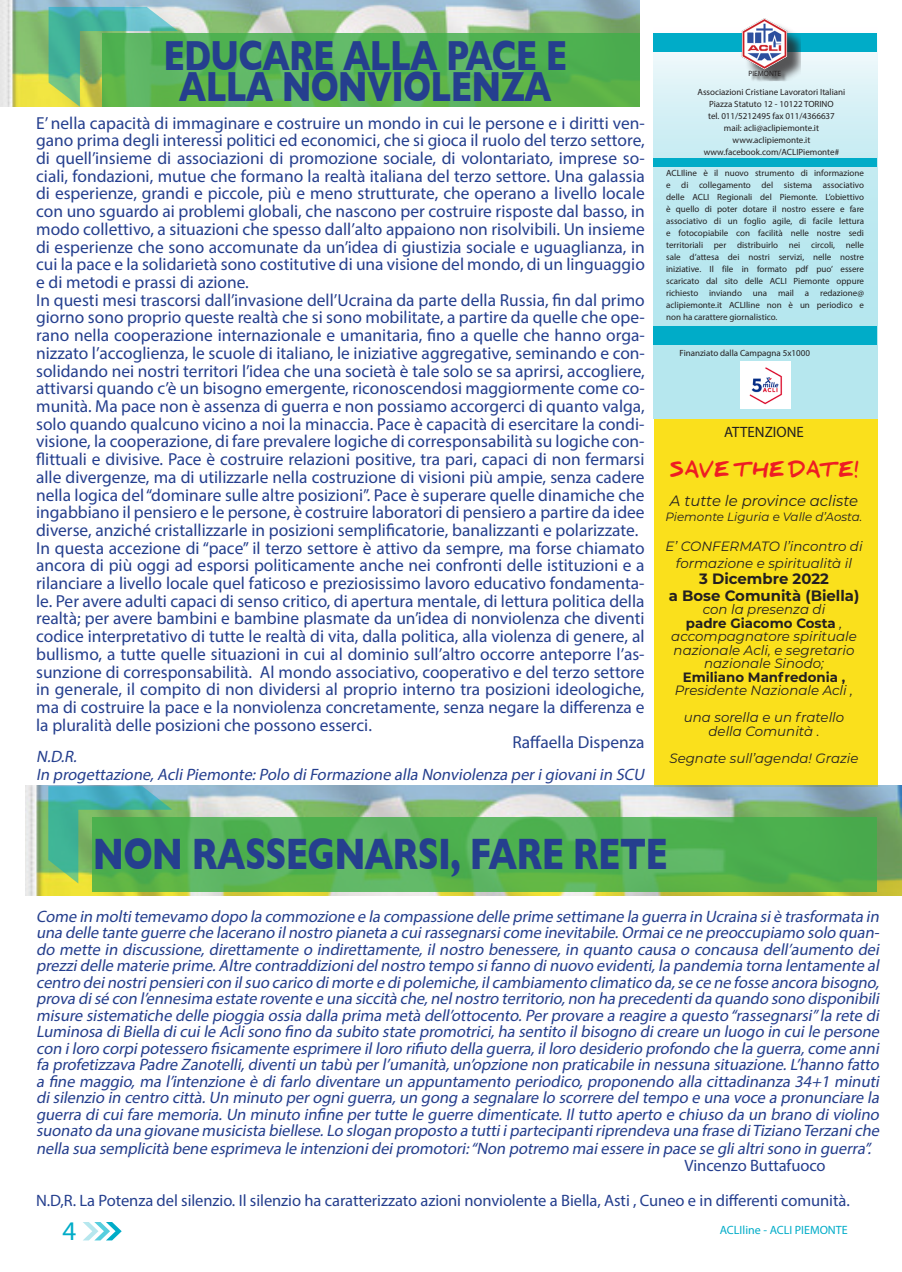
<style>
.page{position:relative;width:902px;height:1272px;background:#fff}
.page>*{position:absolute;margin:0;border:0;box-sizing:border-box;transform-origin:0 0}
._01a_SubHeadline{font:700 44.85px "Gill Sans";letter-spacing:-.02em;color:#253f8e;scale:.77 1}
._01a_SubHeadline-2{font:700 42.9px/31.5px "Gill Sans";letter-spacing:-.02em;color:#253f8e;text-align:center;scale:.77 1}
.t1{font:27px "Myriad Pro";color:#00acc8}
.edior{font:900 18px "Daniel";color:#ee1d23}
.t2{font:17.4px/17.7px "Myriad Pro";color:#253f8e;text-align:justify}
.t3{font:italic 16.5px/16.6px "Myriad Pro";letter-spacing:-.005em;color:#253f8e;text-align:justify}
.t4{font:16.5px "Myriad Pro";letter-spacing:-.005em;color:#253f8e}
.edior-2{font:700 15px "Montserrat";color:#231f20}
.edior-3{font:italic 15px "Montserrat";color:#231f20}
.edior-4{font:15px "Myriad Pro";color:#231f20}
.edior-5{font:italic 13.5px/13.5px "Montserrat";color:#231f20;text-align:center}
.edior-6{font:italic 12px "Montserrat";color:#231f20}
.t5{font:12px "Myriad Pro";color:#00acc8}
.edior-7{font:9px/12px "Myriad Pro";color:#231f20;text-align:justify}
.t6{font:7.65px "Myriad Pro";color:#231f20}
.s1{font-weight:700;font-style:normal}
</style>
<div class="page">
<svg style="left:83px;top:1222px;width:39px;height:18px"></svg>
<img style="left:0;top:0;width:639px;height:107px">
<svg style="left:49px;top:7px;width:129px;height:100px;background:#71bb90"></svg>
<svg style="left:653px;top:33px;width:224px;height:386px;background:#c1eaf0"></svg>
<div style="left:653px;top:33px;width:223px;height:19px;background:#00acc8"></div>
<div style="left:653px;top:326px;width:223px;height:18px;background:#00acc8"></div>
<svg style="left:102px;top:33px;width:537px;height:74px;background:#58b354"></svg>
<div style="left:653px;top:158px;width:224px;height:8px;background:#00acc8"></div>
<img style="left:740px;top:362px;width:50px;height:46px">
<div style="left:653px;top:419px;width:224px;height:367px;background:#fae01c"></div>
<div style="left:745px;top:22px;width:55px;height:59px;background:#231f20;opacity:.75"></div>
<img style="left:736px;top:18px;width:56px;height:54px">
<div style="left:750px;top:72px;width:37px;height:10px;background:#231f20;opacity:.75"></div>
<img style="left:26px;top:785px;width:875px;height:110px">
<svg style="left:92px;top:817px;width:784px;height:74px;background:#55b254"></svg>
<svg style="left:48px;top:786px;width:124px;height:97px;background:#55b173"></svg>
<p class="_01a_SubHeadline-2" style="left:163px;top:39px;width:525px">EDUCARE ALLA PACE E<br>ALLA NONVIOLENZA</p>
<p class="t2" style="left:36px;top:114px;width:610px">E’ nella capacità di immaginare e costruire un mondo in cui le persone e i diritti ven&shy;gano prima degli interessi politici ed economici, che si gioca il ruolo del terzo settore, di quell’insieme di associazioni di promozione sociale, di volontariato, imprese so&shy;ciali, fondazioni, mutue che formano la realtà italiana del terzo settore. Una galassia di esperienze, grandi e piccole, più e meno strutturate, che operano a livello locale con uno sguardo ai problemi globali, che nascono per costruire risposte dal basso, in modo collettivo, a situazioni che spesso dall’alto appaiono non risolvibili. Un insieme di esperienze che sono accomunate da un’idea di giustizia sociale e uguaglianza, in cui la pace e la solidarietà sono costitutive di una visione del mondo, di un linguaggio e di metodi e prassi di azione.</p>
<p class="t2" style="left:36px;top:291px;width:610px">In questi mesi trascorsi dall’invasione dell’Ucraina da parte della Russia, fin dal primo giorno sono proprio queste realtà che si sono mobilitate, a partire da quelle che ope&shy;rano nella cooperazione internazionale e umanitaria, fino a quelle che hanno orga&shy;nizzato l’accoglienza, le scuole di italiano, le iniziative aggregative, seminando e con&shy;solidando nei nostri territori l’idea che una società è tale solo se sa aprirsi, accogliere, attivarsi quando c’è un bisogno emergente, riconoscendosi maggiormente come co&shy;munità. Ma pace non è assenza di guerra e non possiamo accorgerci di quanto valga, solo quando qualcuno vicino a noi la minaccia. Pace è capacità di esercitare la condi&shy;visione, la cooperazione, di fare prevalere logiche di corresponsabilità su logiche con&shy;flittuali e divisive. Pace è costruire relazioni positive, tra pari, capaci di non fermarsi alle divergenze, ma di utilizzarle nella costruzione di visioni più ampie, senza cadere nella logica del “dominare sulle altre posizioni”. Pace è superare quelle dinamiche che ingabbiano il pensiero e le persone, è costruire laboratori di pensiero a partire da idee diverse, anziché cristallizzarle in posizioni semplificatorie, banalizzanti e polarizzate.</p>
<p class="t2" style="left:36px;top:538px;width:610px">In questa accezione di “pace” il terzo settore è attivo da sempre, ma forse chiamato ancora di più oggi ad esporsi politicamente anche nei confronti delle istituzioni e a rilanciare a livello locale quel faticoso e preziosissimo lavoro educativo fondamenta&shy;le. Per avere adulti capaci di senso critico, di apertura mentale, di lettura politica della realtà; per avere bambini e bambine plasmate da un’idea di nonviolenza che diventi codice interpretativo di tutte le realtà di vita, dalla politica, alla violenza di genere, al bullismo, a tutte quelle situazioni in cui al dominio sull’altro occorre anteporre l’as&shy;sunzione di corresponsabilità. Al mondo associativo, cooperativo e del terzo settore in generale, il compito di non dividersi al proprio interno tra posizioni ideologiche, ma di costruire la pace e la nonviolenza concretamente, senza negare la differenza e la pluralità delle posizioni che possono esserci.</p>
<p class="t2" style="left:512px;top:733px;width:134px">Raffaella Dispenza</p>
<p class="t3" style="left:36px;top:747px;width:45px">N.D.R.</p>
<p class="t3" style="left:36px;top:765px;width:613px">In progettazione,AcliPiemonte:Polo diFormazione alla Nonviolenza perigiovaniin SCU</p>
<p class="t6" style="left:748px;top:69px;width:34px">PIEMONTE</p>
<p class="edior-7" style="left:697px;top:86px;width:149px">Associazioni Cristiane Lavoratori Italiani</p>
<p class="edior-7" style="left:709px;top:98px;width:126px">Piazza Statuto 12 - 10122 TORINO</p>
<p class="edior-7" style="left:708px;top:110px;width:128px">tel. 011/5212495 fax 011/4366637</p>
<p class="edior-7" style="left:723px;top:122px;width:97px">mail: acli@aclipiemonte.it</p>
<p class="edior-7" style="left:732px;top:134px;width:79px">www.aclipiemonte.it</p>
<p class="edior-7" style="left:703px;top:146px;width:137px">www.facebook.com/ACLIPiemonte#</p>
<p class="edior-7" style="left:666px;top:167px;width:199px">ACLIline è il nuovo strumento di informazione e di collegamento del sistema associativo delle ACLI Regionali del Piemonte. L’obiettivo è quello di poter dotare il nostro essere e fare associativo di un foglio agile, di facile lettura e fotocopiabile con facilità nelle nostre sedi territoriali per distribuirlo nei circoli, nelle sale d’attesa dei nostri servizi, nelle nostre iniziative. Il file in formato pdf puo’ essere scaricato dal sito delle ACLI Piemonte oppure richiesto inviando una mail a redazione@ aclipiemonte.it ACLIline non è un periodico e non ha carattere giornalistico.</p>
<p class="edior-7" style="left:679px;top:347px;width:132px">Finanziato dalla Campagna 5x1000</p>
<p class="edior-4" style="left:724px;top:422px;width:81px">ATTENZIONE</p>
<p class="edior" style="left:669px;top:460px;width:190px">SAVE THE DATE!</p>
<p class="edior-3" style="left:669px;top:490px;width:190px">A tutte le province acliste</p>
<p class="edior-6" style="left:665px;top:508px;width:198px">Piemonte Liguria e Valle d’Aosta.</p>
<p class="edior-5" style="left:665px;top:537px;width:199px;line-height:16.5px">E’ CONFERMATO l’incontro di formazione e spiritualità il</p>
<p class="edior-2" style="left:699px;top:568px;width:131px">3 Dicembre 2022</p>
<p class="edior-2" style="left:668px;top:584px;width:192px">a Bose Comunità (Biella)</p>
<p class="edior-5" style="left:702px;top:602px;width:124px">con la presenza di</p>
<p class="edior-5" style="left:671px;top:615px;width:187px"><span class="s1">padre Giacomo Costa</span> , accompagnatore spirituale nazionale Acli, e segretario nazionale Sinodo;</p>
<p class="edior-5" style="left:674px;top:669px;width:180px"><span class="s1">Emiliano Manfredonia ,<br></span>Presidente Nazionale Acli ,</p>
<p class="edior-5" style="left:683px;top:710px;width:162px">una sorella e un fratello</p>
<p class="edior-5" style="left:708px;top:723px;width:112px">della Comunità .</p>
<p class="edior-5" style="left:669px;top:750px;width:191px">Segnate sull’agenda! Grazie</p>
<p class="_01a_SubHeadline" style="left:93px;top:818px;width:748px">NON RASSEGNARSI, FARE RETE</p>
<p class="t3" style="left:36px;top:907px;width:847px">Come in moltitemevamo dopo la commozione e la compassione delle prime settimane la guerra in Ucraina siè trasformata in una delle tante guerre che lacerano ilnostro pianeta a cuirassegnarsicome inevitabile.Ormaice ne preoccupiamo solo quan&shy;do mette in discussione, direttamente o indirettamente, il nostro benessere, in quanto causa o concausa dell’aumento dei prezzidelle materie prime.Altre contraddizionidelnostro tempo sifanno dinuovo evidenti,la pandemia torna lentamente al centro deinostripensiericon ilsuo carico dimorte e dipolemiche,ilcambiamento climatico da,se ce ne fosse ancora bisogno, prova disé con l’ennesima estate rovente e una siccità che,nelnostro territorio,non ha precedentida quando sono disponibili misure sistematiche delle pioggia ossia dalla prima metà dell’ottocento.Perprovare a reagire a questo “rassegnarsi”la rete di Luminosa diBiella dicuile Aclisono fino da subito state promotrici,ha sentito ilbisogno dicreare un luogo in cuile persone con iloro corpipotessero fisicamente esprimere illoro rifiuto della guerra,illoro desiderio profondo che la guerra,come anni fa profetizzava Padre Zanotelli,diventiun tabù perl’umanità,un’opzione non praticabile in nessuna situazione.L’hanno fatto a fine maggio, ma l’intenzione è di farlo diventare un appuntamento periodico, proponendo alla cittadinanza 34+1 minuti disilenzio in centro città.Un minuto perogniguerra,un gong a segnalare lo scorrere deltempo e una voce a pronunciare la guerra dicuifare memoria.Un minuto infine pertutte le guerre dimenticate.Iltutto aperto e chiuso da un brano diviolino suonato da una giovane musicista biellese.Lo slogan proposto a tuttiipartecipantiriprendeva una frase diTiziano Terzaniche nella sua semplicità bene esprimeva le intenzionideipromotori:“Non potremo maiessere in pace se glialtrisono in guerra”.</p>
<p class="t4" style="left:684px;top:1155px;width:142px">Vincenzo Buttafuoco</p>
<p class="t4" style="left:36px;top:1190px;width:815px">N.D,R. La Potenza del silenzio. Il silenzio ha caratterizzato azioni nonviolente a Biella, Asti , Cuneo e in differenti comunità.</p>
<h3 class="t1" style="left:63px;top:1214px;width:15px">4</h3>
<p class="t5" style="left:719px;top:1222px;width:129px">ACLIline - ACLI PIEMONTE</p>
</div>
